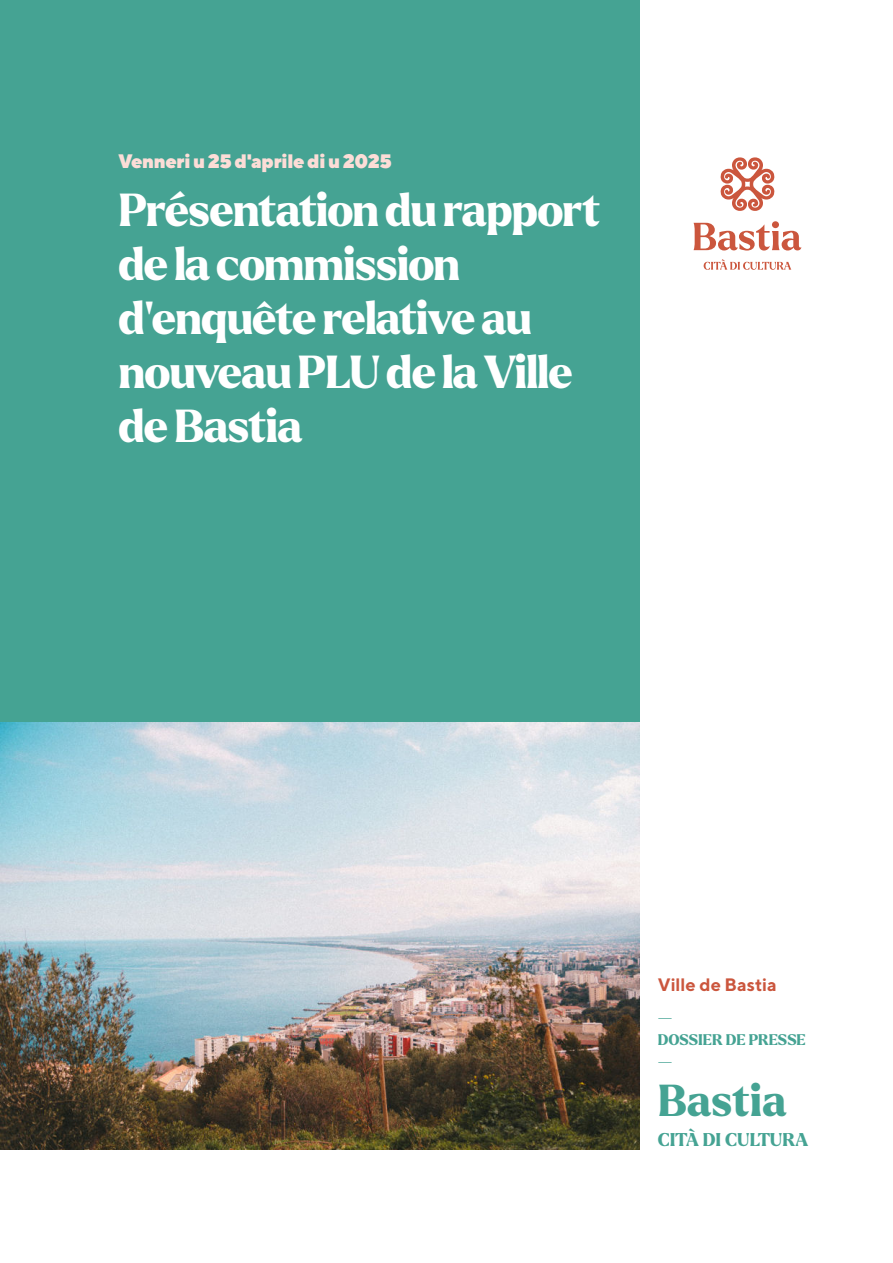
<style>
.page{position:relative;width:893px;height:1263px;background:#fff}
.page>*{position:absolute;margin:0;border:0;box-sizing:border-box;transform-origin:0 0}
.t1{font:800 45px/54px "Larken";letter-spacing:-.025em;color:#fff}
.t2{font:800 43.5px "Larken";color:#45a393}
.t3{font:900 19.5px "TT Norms";letter-spacing:-.02em;color:#fcddd7}
.t4{font:700 18px "TT Norms";color:#cb563d}
.t5{font:800 18px "Larken";color:#45a393}
.t6{font:800 15px/22.2px "Larken";color:#45a393}
</style>
<div class="page">
<svg style="left:704px;top:259px;width:87px;height:11px"></svg>
<svg style="left:694px;top:221px;width:107px;height:30px"></svg>
<svg style="left:720px;top:157px;width:55px;height:54px"></svg>
<div style="left:0;top:0;width:640px;height:1146px;background:#45a393"></div>
<img style="left:0;top:723px;width:640px;height:426px">
<p class="t3" style="left:118px;top:149px;width:275px">Venneri u 25 d'aprile di u 2025</p>
<p class="t1" style="left:118px;top:184px;width:483px">Présentation du rapport de la commission d’enquête relative au nouveau PLU de la Ville de Bastia</p>
<p class="t4" style="left:658px;top:978px;width:121px">Ville de Bastia</p>
<p class="t6" style="left:658px;top:1006px;width:149px">—<br>DOSSIER DE PRESSE —</p>
<p class="t2" style="left:658px;top:1078px;width:130px">Bastia</p>
<p class="t5" style="left:658px;top:1130px;width:152px">CITÀ DI CULTURA</p>
</div>
